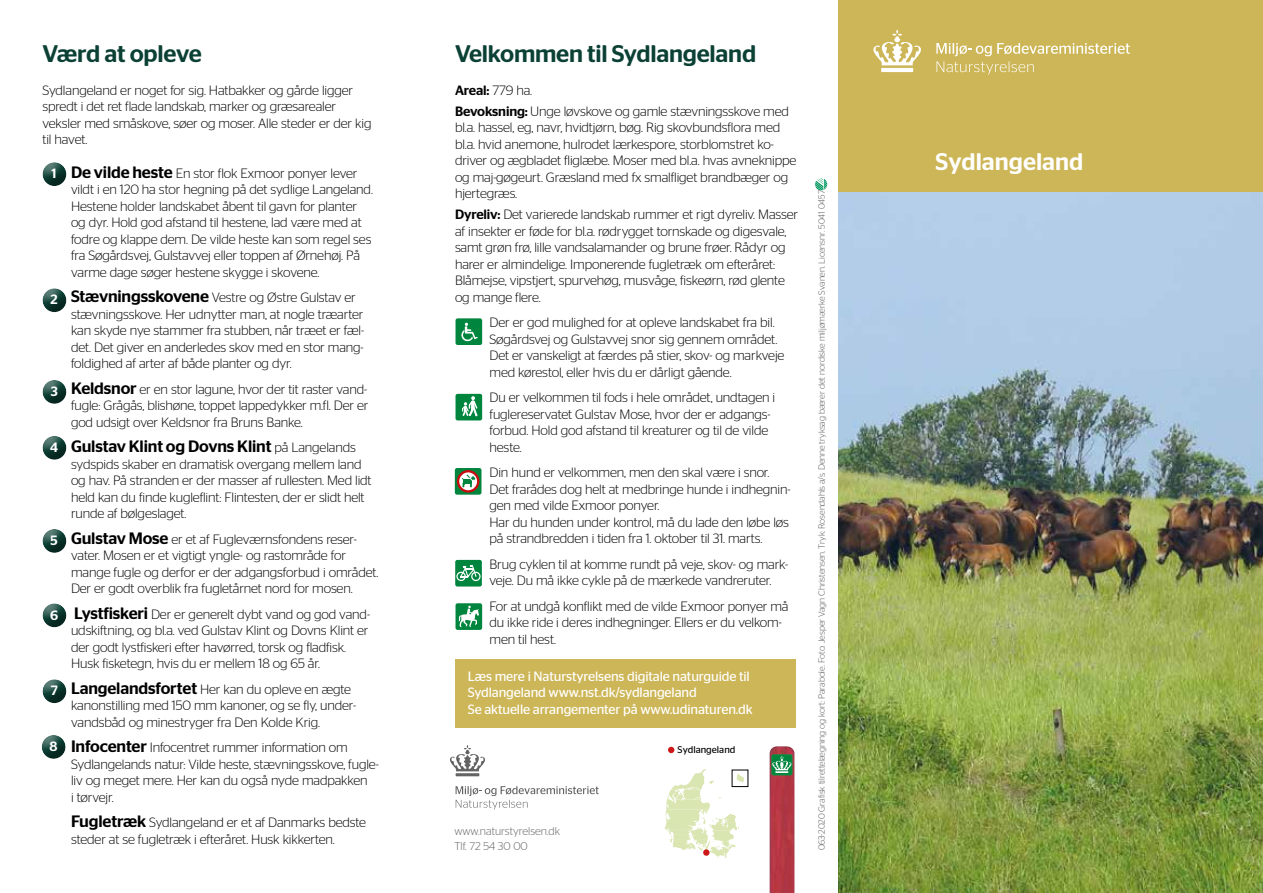
<style>
.page{position:relative;width:1263px;height:893px;background:#fff}
.page>*{position:absolute;margin:0;border:0;box-sizing:border-box;transform-origin:0 0}
.t1{font:500 24px "Stag Sans";letter-spacing:-.01em;color:#0b4035}
.t2{font:500 24px "Stag Sans";color:#fff}
.t3{font:500 16.5px "Stag Sans";letter-spacing:-.01em;color:#000}
.t4{font:300 13.5px/16.5px "Stag Sans";letter-spacing:-.01em;color:#000}
.t5{font:13.5px/16.5px "Stag Sans";letter-spacing:-.01em;color:#fff}
.t6{font:500 13.5px "Stag Sans";color:#fff}
.t7{font:300 11.25px/15px "Stag Sans";color:#646363}
.t8{font:9.75px "Stag Sans";color:#000}
.t9{font:300 9px "Stag Sans";letter-spacing:-.01em;color:#575756}
.s1{font-weight:500;font-size:16.5px}
.s2{font-weight:300;font-size:13.5px}
.s3{font-weight:500}
</style>
<div class="page">
<div style="left:455px;top:659px;width:340px;height:69px;background:#cdb657"></div>
<svg style="left:664px;top:769px;width:80px;height:89px"></svg>
<div style="left:732px;top:770px;width:16px;height:17px;border:1px solid #000"></div>
<svg style="left:668px;top:747px;width:6px;height:6px"></svg>
<div style="left:703px;top:849px;width:6px;height:7px;background:#cd1719;border-radius:50%"></div>
<div style="left:455px;top:394px;width:27px;height:26px;background:#00853e;border-radius:2px"></div>
<svg style="left:462px;top:396px;width:15px;height:20px"></svg>
<svg style="left:815px;top:178px;width:12px;height:12px"></svg>
<div style="left:42px;top:162px;width:26px;height:26px;background:#000;opacity:.4"></div>
<svg style="left:455px;top:468px;width:26px;height:27px"></svg>
<svg style="left:458px;top:471px;width:20px;height:20px"></svg>
<div style="left:457px;top:470px;width:22px;height:23px;border:2px solid #c90c0f;border-radius:50%"></div>
<svg style="left:462px;top:472px;width:13px;height:15px"></svg>
<div style="left:42px;top:288px;width:26px;height:26px;background:#000;opacity:.4"></div>
<div style="left:42px;top:380px;width:26px;height:25px;background:#000;opacity:.4"></div>
<div style="left:42px;top:529px;width:26px;height:25px;background:#000;opacity:.4"></div>
<div style="left:42px;top:603px;width:26px;height:26px;background:#000;opacity:.4"></div>
<div style="left:42px;top:679px;width:26px;height:26px;background:#000;opacity:.4"></div>
<img style="left:838px;top:191px;width:425px;height:702px">
<div style="left:838px;top:0;width:425px;height:191px;background:#cdb657"></div>
<div style="left:455px;top:603px;width:27px;height:27px;background:#00853e;border-radius:2px"></div>
<svg style="left:458px;top:606px;width:21px;height:21px"></svg>
<div style="left:455px;top:318px;width:27px;height:27px;background:#00853e;border-radius:2px"></div>
<svg style="left:461px;top:323px;width:17px;height:18px"></svg>
<div style="left:455px;top:560px;width:27px;height:26px;background:#00853e;border-radius:2px"></div>
<div style="left:471px;top:572px;width:10px;height:9px;border:1px solid #fff;border-radius:50%"></div>
<div style="left:456px;top:572px;width:10px;height:9px;border:1px solid #fff;border-radius:50%"></div>
<svg style="left:460px;top:566px;width:16px;height:11px"></svg>
<div style="left:42px;top:436px;width:26px;height:25px;background:#000;opacity:.4"></div>
<div style="left:42px;top:735px;width:25px;height:25px;background:#000;opacity:.4"></div>
<svg style="left:936px;top:43px;width:194px;height:32px"></svg>
<svg style="left:873px;top:30px;width:48px;height:42px"></svg>
<svg style="left:456px;top:786px;width:143px;height:24px"></svg>
<svg style="left:450px;top:745px;width:35px;height:31px"></svg>
<img style="left:769px;top:746px;width:25px;height:147px">
<div style="left:772px;top:755px;width:20px;height:20px;border:1px solid #009641;border-radius:2px"></div>
<svg style="left:772px;top:756px;width:19px;height:17px"></svg>
<h1 class="t1" style="left:43px;top:40px;width:161px">Værd at opleve</h1>
<p class="t4" style="left:43px;top:82px;width:330px">Sydlangeland er noget for sig. Hatbakker og gårde ligger spredt i det ret flade landskab, marker og græsarealer veksler med småskove, søer og moser. Alle steder er der kig til havet.</p>
<p class="t6" style="left:52px;top:166px;width:7px">1</p>
<p class="t6" style="left:51px;top:292px;width:9px">2</p>
<p class="t6" style="left:51px;top:384px;width:9px">3</p>
<p class="t6" style="left:50px;top:439px;width:9px">4</p>
<p class="t6" style="left:51px;top:533px;width:9px">5</p>
<p class="t6" style="left:50px;top:607px;width:10px">6</p>
<p class="t6" style="left:51px;top:683px;width:9px">7</p>
<p class="t6" style="left:49px;top:739px;width:10px">8</p>
<p class="t4" style="left:71px;top:164px;width:303px"><span class="s1">De vilde heste</span> En stor flok Exmoor ponyer lever vildt i en 120 ha stor hegning på det sydlige Langeland.<br>Hestene holder landskabet åbent til gavn for planter og dyr. Hold god afstand til hestene, lad være med at fodre og klappe dem. De vilde heste kan som regel ses fra Søgårdsvej, Gulstavvej eller toppen af Ørnehøj. På varme dage søger hestene skygge i skovene.</p>
<p class="t4" style="left:71px;top:289px;width:295px"><span class="s1">Stævningsskovene</span> Vestre og Østre Gulstav er stævningsskove. Her udnytter man, at nogle træarter kan skyde nye stammer fra stubben, når træet er fæl&shy;det. Det giver en anderledes skov med en stor mang&shy;foldighed af arter af både planter og dyr.</p>
<p class="t4" style="left:71px;top:380px;width:299px;text-align:justify"><span class="s1">Keldsnor</span> er en stor lagune, hvor der tit raster vand&shy;fugle: Grågås, blishøne, toppet lappedykker m.fl. Der er god udsigt over Keldsnor fra Bruns Banke.</p>
<p class="t3" style="left:71px;top:437px;width:286px">Gulstav Klint og Dovns Klint <span class="s2">på Langelands</span></p>
<p class="t4" style="left:71px;top:455px;width:302px">sydspids skaber en dramatisk overgang mellem land og hav. På stranden er der masser af rullesten. Med lidt held kan du finde kugleflint: Flintesten, der er slidt helt runde af bølgeslaget.</p>
<p class="t4" style="left:71px;top:530px;width:309px"><span class="s1">Gulstav Mose</span> er et af Fugleværnsfondens reser&shy;vater. Mosen er et vigtigt yngle- og rastområde for mange fugle og derfor er der adgangsforbud i området.<br>Der er godt overblik fra fugletårnet nord for mosen.</p>
<p class="t4" style="left:71px;top:605px;width:301px"><span class="s1">Lystfiskeri</span> Der er generelt dybt vand og god vand&shy;udskiftning, og bl.a. ved Gulstav Klint og Dovns Klint er der godt lystfiskeri efter havørred, torsk og fladfisk.<br>Husk fisketegn, hvis du er mellem 18 og 65 år.</p>
<p class="t4" style="left:71px;top:680px;width:287px"><span class="s1">Langelandsfortet</span> Her kan du opleve en ægte kanonstilling med 150 mm kanoner, og se fly, under&shy;vandsbåd og minestryger fra Den Kolde Krig.</p>
<p class="t4" style="left:71px;top:739px;width:309px"><span class="s1">Infocenter</span> Infocentret rummer information om Sydlangelands natur: Vilde heste, stævningsskove, fugle&shy;liv og meget mere. Her kan du også nyde madpakken<br>i tørvejr.</p>
<p class="t4" style="left:71px;top:814px;width:297px"><span class="s1">Fugletræk</span> Sydlangeland er et af Danmarks bedste steder at se fugletræk i efteråret. Husk kikkerten.</p>
<h1 class="t1" style="left:455px;top:40px;width:303px">Velkommen til Sydlangeland</h1>
<p class="t4" style="left:455px;top:79px;width:335px;line-height:21px"><span class="s3">Areal:</span> 779 ha.<br><span class="s3">Bevoksning:</span> Unge løvskove og gamle stævningsskove med</p>
<p class="t4" style="left:455px;top:119px;width:343px">bl.a. hassel, eg, navr, hvidtjørn, bøg. Rig skovbundsflora med bl.a. hvid anemone, hulrodet lærkespore, storblomstret ko&shy;driver og ægbladet fliglæbe. Moser med bl.a. hvas avneknippe og maj-gøgeurt. Græsland med fx smalfliget brandbæger og hjertegræs.</p>
<p class="t4" style="left:455px;top:206px;width:345px"><span class="s3">Dyreliv:</span> Det varierede landskab rummer et rigt dyreliv. Masser af insekter er føde for bl.a. rødrygget tornskade og digesvale, samt grøn frø, lille vandsalamander og brune frøer. Rådyr og harer er almindelige. Imponerende fugletræk om efteråret:<br>Blåmejse, vipstjert, spurvehøg, musvåge, fiskeørn, rød glente og mange flere.</p>
<p class="t4" style="left:489px;top:314px;width:296px">Der er god mulighed for at opleve landskabet fra bil.<br>Søgårdsvej og Gulstavvej snor sig gennem området.<br>Det er vanskeligt at færdes på stier, skov- og markveje med kørestol, eller hvis du er dårligt gående.</p>
<p class="t4" style="left:489px;top:389px;width:287px">Du er velkommen til fods i hele området, undtagen i fuglereservatet Gulstav Mose, hvor der er adgangs&shy;forbud. Hold god afstand til kreaturer og til de vilde heste.</p>
<p class="t4" style="left:489px;top:464px;width:302px">Din hund er velkommen, men den skal være i snor.<br>Det frarådes dog helt at medbringe hunde i indhegnin&shy;gen med vilde Exmoor ponyer.<br>Har du hunden under kontrol, må du lade den løbe løs på strandbredden i tiden fra 1. oktober til 31. marts.</p>
<p class="t4" style="left:489px;top:556px;width:300px">Brug cyklen til at komme rundt på veje, skov- og mark&shy;veje. Du må ikke cykle på de mærkede vandreruter.</p>
<p class="t4" style="left:489px;top:598px;width:301px">For at undgå konflikt med de vilde Exmoor ponyer må du ikke ride i deres indhegninger. Ellers er du velkom&shy;men til hest.</p>
<p class="t5" style="left:468px;top:667px;width:287px">Læs mere i Naturstyrelsens digitale naturguide til<br>Sydlangeland www.nst.dk/sydlangeland<br>Se aktuelle arrangementer på www.udinaturen.dk</p>
<p class="t8" style="left:678px;top:744px;width:59px">Sydlangeland</p>
<p class="t7" style="left:454px;top:823px;width:107px">www.naturstyrelsen.dk<br>Tlf. 72 54 30 00</p>
<p class="t9" style="left:817px;top:850px;width:662px;rotate:-90deg">063-2020 Grafisk tilrettelægning og kort: Parabole. Foto: Jesper Vagn Christensen. Tryk: Rosendahls a/s. Denne tryksag bærer det nordiske miljømærke Svanen. Licensnr. 5041 0457</p>
<h1 class="t2" style="left:935px;top:148px;width:149px">Sydlangeland</h1>
</div>
